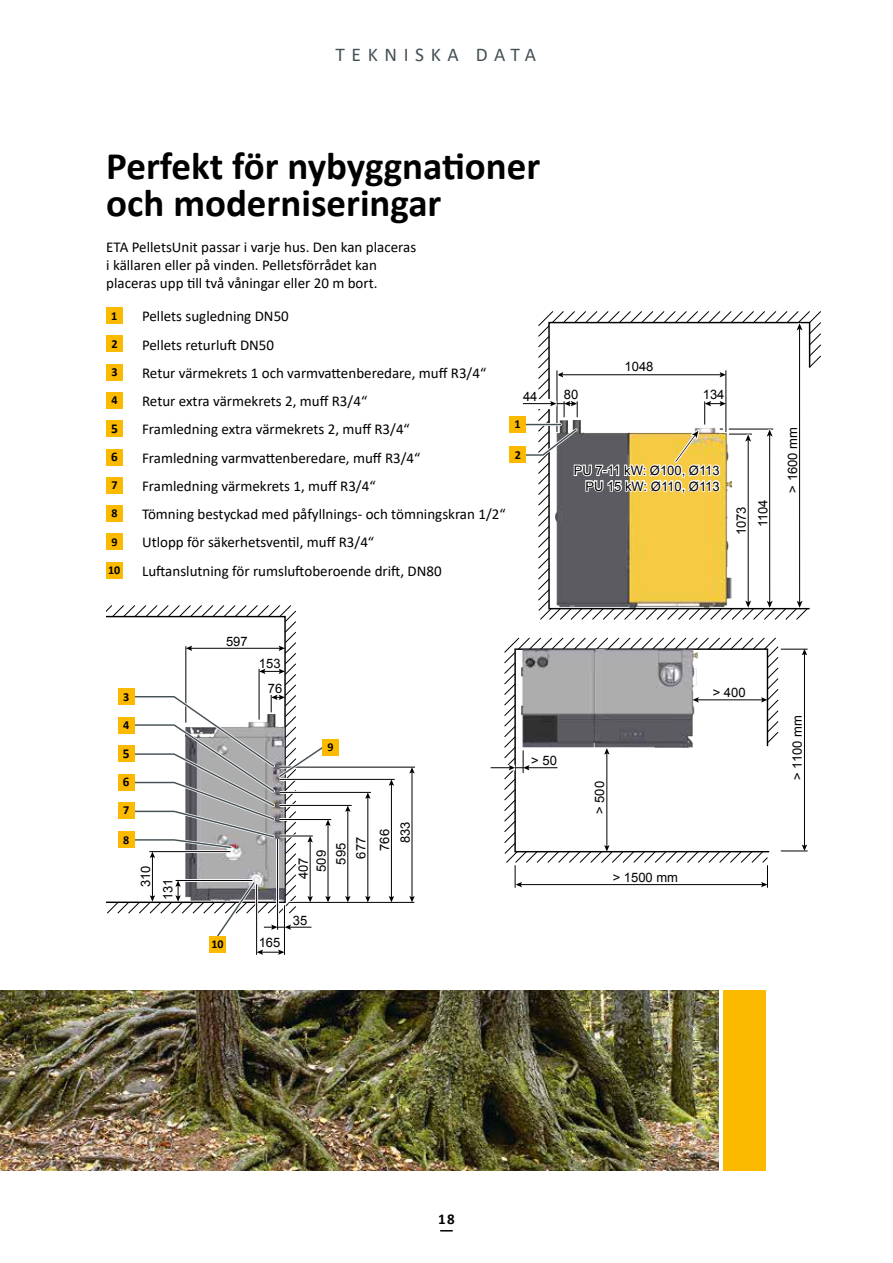
<style>
.page{position:relative;width:893px;height:1263px;background:#fff}
.page>*{position:absolute;margin:0;border:0;box-sizing:border-box;transform-origin:0 0}
.t1{font:700 39px/37.5px "Calibri";color:#000}
.t2{font:19.5px "Calibri";letter-spacing:.34em;color:#455055}
.t3{font:15px/18px "Calibri";color:#000}
.t4{font:700 15px "Calibri";color:#000}
.t5{font:700 13.5px "Calibri";color:#000}
.t6{font:700 13.2px "Calibri";color:#000}
.t7{font:13.05px/21.5px "Arial";color:#000}
.t8{font:700 12.15px "Calibri";color:#000}
.t9{font:700 12px "Calibri";color:#000}
</style>
<div class="page">
<div style="left:723px;top:990px;width:42px;height:180px;background:#fbb900"></div>
<img style="left:0;top:990px;width:719px;height:180px">
<div style="left:106px;top:307px;width:17px;height:17px;background:#fbb900"></div>
<div style="left:106px;top:336px;width:17px;height:16px;background:#fbb900"></div>
<div style="left:106px;top:364px;width:17px;height:16px;background:#fbb900"></div>
<div style="left:106px;top:392px;width:17px;height:17px;background:#fbb900"></div>
<div style="left:106px;top:420px;width:17px;height:17px;background:#fbb900"></div>
<div style="left:106px;top:449px;width:17px;height:16px;background:#fbb900"></div>
<div style="left:106px;top:477px;width:17px;height:16px;background:#fbb900"></div>
<div style="left:106px;top:505px;width:17px;height:17px;background:#fbb900"></div>
<div style="left:106px;top:533px;width:17px;height:17px;background:#fbb900"></div>
<div style="left:106px;top:562px;width:17px;height:16px;background:#fbb900"></div>
<svg style="left:518px;top:311px;width:303px;height:309px"></svg>
<div style="left:510px;top:416px;width:16px;height:16px;background:#fbb900"></div>
<div style="left:510px;top:447px;width:16px;height:16px;background:#fbb900"></div>
<hr style="left:279px;top:792px;width:92px;height:1px;background:#000">
<hr style="left:279px;top:805px;width:73px;height:1px;background:#000">
<hr style="left:289px;top:902px;width:125px;height:1px;background:#000">
<hr style="left:284px;top:905px;width:1px;height:50px;background:#000">
<hr style="left:256px;top:884px;width:1px;height:71px;background:#000">
<hr style="left:279px;top:767px;width:136px;height:1px;background:#000">
<hr style="left:279px;top:779px;width:116px;height:1px;background:#000">
<svg style="left:257px;top:949px;width:27px;height:6px"></svg>
<hr style="left:367px;top:797px;width:1px;height:101px;background:#000">
<svg style="left:365px;top:792px;width:5px;height:7px"></svg>
<svg style="left:365px;top:896px;width:5px;height:6px"></svg>
<hr style="left:412px;top:771px;width:1px;height:127px;background:#000">
<svg style="left:409px;top:767px;width:6px;height:6px"></svg>
<svg style="left:409px;top:896px;width:6px;height:6px"></svg>
<hr style="left:391px;top:784px;width:1px;height:114px;background:#000">
<svg style="left:389px;top:779px;width:5px;height:7px"></svg>
<svg style="left:389px;top:896px;width:5px;height:6px"></svg>
<hr style="left:347px;top:810px;width:1px;height:88px;background:#000">
<svg style="left:345px;top:805px;width:5px;height:7px"></svg>
<svg style="left:345px;top:896px;width:5px;height:6px"></svg>
<svg style="left:106px;top:605px;width:225px;height:335px"></svg>
<div style="left:118px;top:688px;width:17px;height:17px;background:#fbb900"></div>
<div style="left:118px;top:717px;width:17px;height:16px;background:#fbb900"></div>
<div style="left:118px;top:745px;width:17px;height:17px;background:#fbb900"></div>
<div style="left:118px;top:774px;width:17px;height:16px;background:#fbb900"></div>
<div style="left:118px;top:802px;width:17px;height:17px;background:#fbb900"></div>
<div style="left:118px;top:832px;width:17px;height:16px;background:#fbb900"></div>
<div style="left:322px;top:739px;width:17px;height:17px;background:#fbb900"></div>
<div style="left:209px;top:936px;width:17px;height:16px;background:#fbb900"></div>
<svg style="left:491px;top:637px;width:317px;height:251px"></svg>
<h2 class="t2" style="left:335px;top:41px;width:202px">TEKNISKA DATA</h2>
<h1 class="t1" style="left:106px;top:146px;width:436px">Perfekt för nybyggnationer och moderniseringar</h1>
<p class="t3" style="left:106px;top:238px;width:311px">ETA PelletsUnit passar i varje hus. Den kan placeras i källaren eller på vinden. Pelletsförrådet kan placeras upp till två våningar eller 20 m bort.</p>
<p class="t8" style="left:111px;top:307px;width:8px">1</p>
<p class="t3" style="left:142px;top:307px;width:148px">Pellets sugledning DN50</p>
<p class="t8" style="left:111px;top:335px;width:8px">2</p>
<p class="t3" style="left:142px;top:335px;width:134px">Pellets returluft DN50</p>
<p class="t8" style="left:111px;top:363px;width:8px">3</p>
<p class="t3" style="left:142px;top:363px;width:346px">Retur värmekrets 1 och varmvattenberedare, muff R3/4“</p>
<p class="t8" style="left:111px;top:392px;width:8px">4</p>
<p class="t3" style="left:142px;top:392px;width:227px">Retur extra värmekrets 2, muff R3/4“</p>
<p class="t5" style="left:111px;top:419px;width:8px">5</p>
<p class="t3" style="left:142px;top:420px;width:269px">Framledning extra värmekrets 2, muff R3/4“</p>
<p class="t6" style="left:111px;top:447px;width:8px">6</p>
<p class="t3" style="left:142px;top:448px;width:280px">Framledning varmvattenberedare, muff R3/4“</p>
<p class="t8" style="left:111px;top:476px;width:8px">7</p>
<p class="t3" style="left:142px;top:476px;width:235px">Framledning värmekrets 1, muff R3/4“</p>
<p class="t9" style="left:112px;top:505px;width:8px">8</p>
<p class="t3" style="left:142px;top:505px;width:365px">Tömning bestyckad med påfyllnings- och tömningskran 1/2“</p>
<p class="t9" style="left:112px;top:533px;width:8px">9</p>
<p class="t3" style="left:142px;top:533px;width:234px">Utlopp för säkerhetsventil, muff R3/4“</p>
<p class="t9" style="left:108px;top:561px;width:14px">10</p>
<p class="t3" style="left:142px;top:561px;width:301px">Luftanslutning för rumsluftoberoende drift, DN80</p>
<p class="t7" style="left:523px;top:386px;width:16px">44</p>
<p class="t8" style="left:515px;top:415px;width:8px">1</p>
<p class="t8" style="left:515px;top:446px;width:8px">2</p>
<p class="t7" style="left:625px;top:355px;width:30px">1048</p>
<p class="t7" style="left:564px;top:384px;width:16px">80</p>
<p class="t7" style="left:703px;top:384px;width:23px">134</p>
<p class="t7" style="left:551px;top:455px;width:136px">PU 15 kW: Ø110, Ø113</p>
<p class="t7" style="left:574px;top:463px;width:147px;line-height:15.6px;text-align:right">PU 7-11 kW: Ø100, Ø113<br>PU 15 kW: Ø110, Ø113</p>
<p class="t7" style="left:731px;top:527px;width:29px;text-indent:-8px;rotate:-90deg">1073<br>1104</p>
<p class="t7" style="left:782px;top:493px;width:67px;rotate:-90deg">&gt; 1600 mm</p>
<p class="t8" style="left:123px;top:688px;width:8px">3</p>
<p class="t8" style="left:123px;top:716px;width:8px">4</p>
<p class="t5" style="left:123px;top:744px;width:8px">5</p>
<p class="t6" style="left:123px;top:772px;width:8px">6</p>
<p class="t8" style="left:123px;top:802px;width:8px">7</p>
<p class="t9" style="left:123px;top:831px;width:8px">8</p>
<p class="t7" style="left:135px;top:900px;width:36px;line-height:22.4px;text-indent:13px;rotate:-90deg">310<br>131</p>
<p class="t7" style="left:226px;top:631px;width:23px">597</p>
<p class="t7" style="left:259px;top:651px;width:25px;line-height:25.2px;text-align:right">153<br>76</p>
<p class="t9" style="left:327px;top:739px;width:8px">9</p>
<p class="t9" style="left:211px;top:935px;width:14px">10</p>
<p class="t7" style="left:294px;top:879px;width:31px;line-height:17.9px;text-align:center;rotate:-90deg">407<br>509</p>
<p class="t7" style="left:331px;top:864px;width:29px;line-height:20px;text-align:center;rotate:-90deg">595<br>677</p>
<p class="t7" style="left:374px;top:851px;width:23px;rotate:-90deg">766</p>
<p class="t7" style="left:394px;top:843px;width:23px;rotate:-90deg">833</p>
<p class="t7" style="left:259px;top:932px;width:23px">165</p>
<p class="t7" style="left:293px;top:910px;width:16px">35</p>
<p class="t7" style="left:531px;top:750px;width:27px">&gt; 50</p>
<p class="t7" style="left:589px;top:814px;width:34px;rotate:-90deg">&gt; 500</p>
<p class="t7" style="left:613px;top:867px;width:67px">&gt; 1500 mm</p>
<p class="t7" style="left:713px;top:682px;width:34px">&gt; 400</p>
<p class="t7" style="left:786px;top:780px;width:66px;rotate:-90deg">&gt; 1100 mm</p>
<p class="t4" style="left:438px;top:1208px;width:18px">18</p>
</div>
